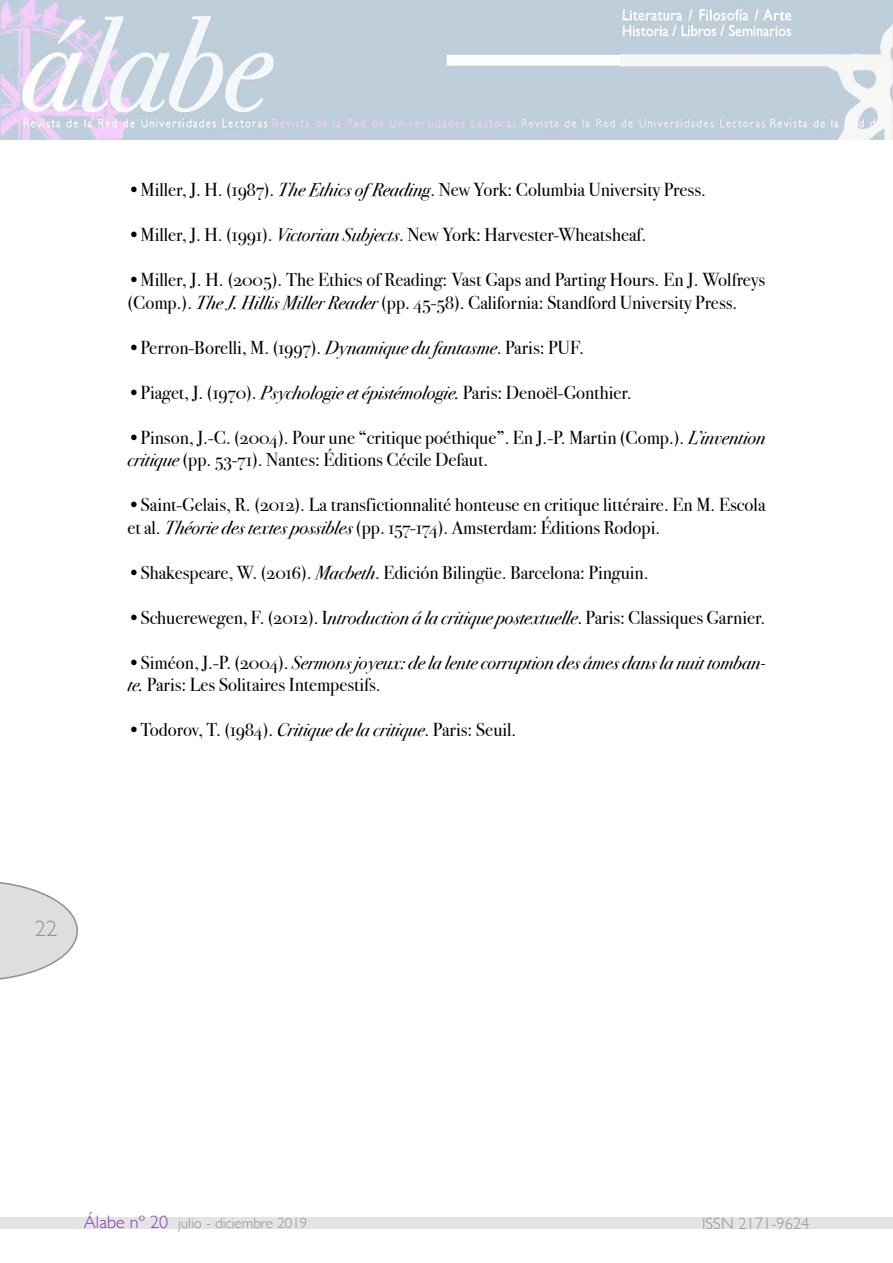
<style>
.page{position:relative;width:893px;height:1263px;background:#fff}
.page>*{position:absolute;margin:0;border:0;box-sizing:border-box;transform-origin:0 0}
.t1{font:300 22.5px "Gill Sans";color:#8a949d}
.t2{font:18.75px/22.5px "Bodoni Svty Two OSITCTT Book";color:#000}
.t3{font:18.75px "Bodoni Svty Two OSITCTT Book It";color:#000}
.t4{font:300 16.5px "Gill Sans";color:#8c959c}
.t5{font:300 15px "Gill Sans";color:#8c959c}
.s1{font-family:"Bodoni Svty Two OSITCTT Book It"}
.s2{font-family:"Bodoni Svty Two OSITCTT Book"}
.s3{font-size:18px;color:#893ab6}
</style>
<div class="page">
<svg style="left:0;top:882px;width:78px;height:98px"></svg>
<div style="left:0;top:1218px;width:893px;height:11px;background:#e4e4e3"></div>
<img style="left:0;top:0;width:893px;height:139px">
<p class="t2" style="left:128px;top:179px;width:580px">•Miller, J. H. (1987). <span class="s1">The Ethics of Reading</span>. New York: Columbia University Press.</p>
<p class="t2" style="left:128px;top:224px;width:520px">•Miller, J. H. (1991). <span class="s1">Victorian Subjects</span>. New York: Harvester-Wheatsheaf.</p>
<p class="t2" style="left:128px;top:269px;width:639px">•Miller, J. H. (2005). The Ethics of Reading: Vast Gaps and Parting Hours. En J. Wolfreys (Comp.). <span class="s1">The J. Hillis Miller Reader</span> (pp. 45-58). California: Standford University Press.</p>
<p class="t2" style="left:128px;top:336px;width:458px">•Perron-Borelli, M. (1997). <span class="s1">Dynamique du fantasme</span>. Paris: PUF.</p>
<p class="t2" style="left:128px;top:381px;width:506px">•Piaget, J. (1970). <span class="s1">Psychologie et épistémologie.</span> Paris: Denoël-Gonthier.</p>
<p class="t2" style="left:128px;top:426px;width:639px">•Pinson, J.-C. (2004). Pour une “critique poéthique”. En J.-P. Martin (Comp.). <span class="s1">L’invention critique</span> (pp. 53-71). Nantes: Éditions Cécile Defaut.</p>
<p class="t2" style="left:128px;top:494px;width:639px">•Saint-Gelais, R. (2012). La transfictionnalité honteuse en critique littéraire. En M. Escola et al. <span class="s1">Théorie des textes possibles</span> (pp. 157-174). Amsterdam: Éditions Rodopi.</p>
<p class="t2" style="left:128px;top:561px;width:523px">•Shakespeare, W. (2016). <span class="s1">Macbeth</span>. Edición Bilingüe. Barcelona: Pinguin.</p>
<p class="t2" style="left:128px;top:606px;width:639px">•Schuerewegen, F. (2012). I<span class="s1">ntroduction á la critique postextuelle</span>. Paris: Classiques Garnier.</p>
<p class="t3" style="left:128px;top:651px;width:639px"><span class="s2">•Siméon, J.-P. (2004).</span> Sermons joyeux: de la lente corruption des âmes dans la nuit tomban-</p>
<p class="t2" style="left:128px;top:674px;width:255px"><span class="s1">te.</span> Paris: Les Solitaires Intempestifs.</p>
<p class="t2" style="left:128px;top:719px;width:390px">•Todorov, T. (1984). <span class="s1">Critique de la critique</span>. Paris: Seuil.</p>
<p class="t1" style="left:35px;top:911px;width:24px">22</p>
<p class="t5" style="left:84px;top:1211px;width:225px"><span class="s3">Álabe nº 20</span> julio - diciembre 2019</p>
<p class="t4" style="left:702px;top:1211px;width:109px">ISSN 2171-9624</p>
</div>
